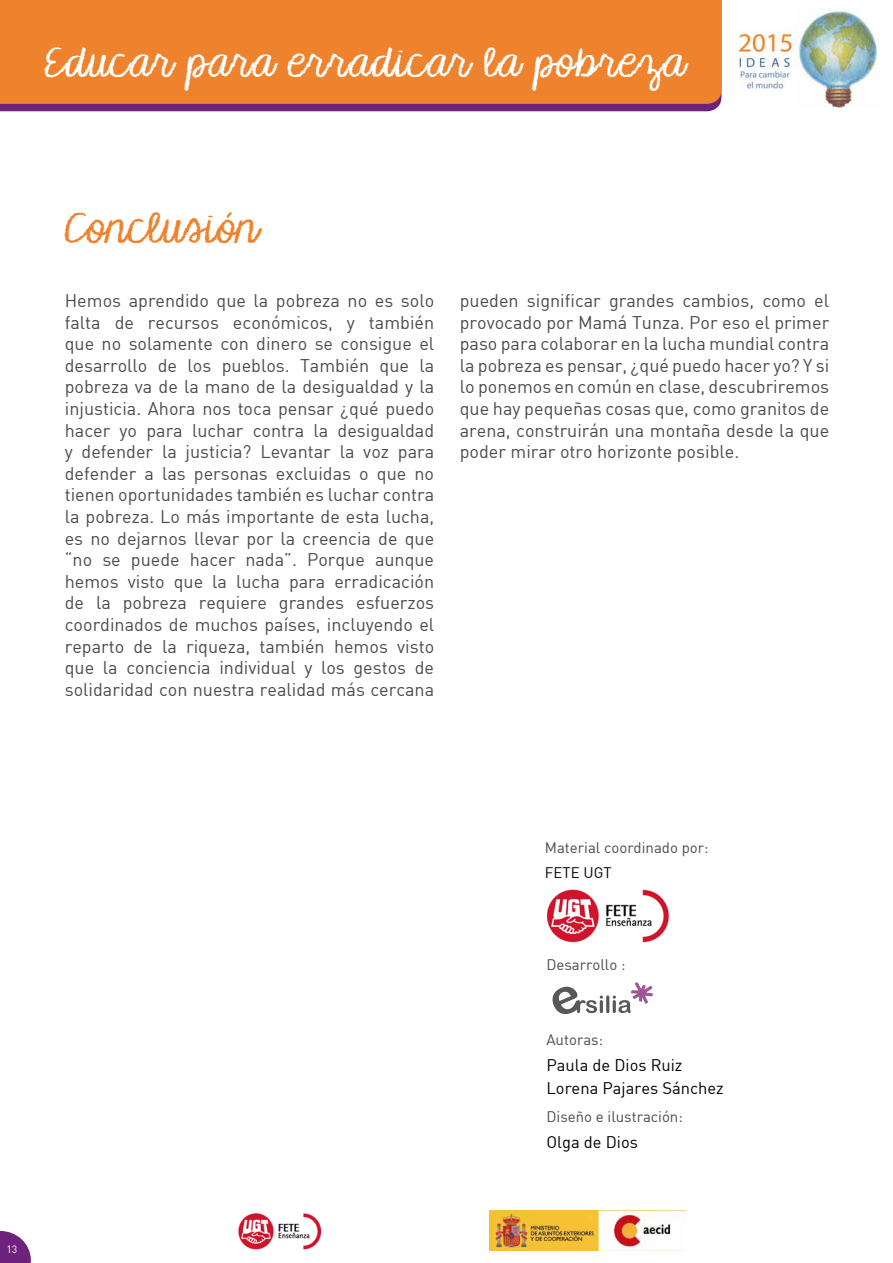
<style>
.page{position:relative;width:893px;height:1263px;background:#fff}
.page>*{position:absolute;margin:0;border:0;box-sizing:border-box;transform-origin:0 0}
.t1{font:40.5px "KG Makes You Stronger";letter-spacing:.03em;color:#ef822c}
.t2{font:39px "KG Makes You Stronger";letter-spacing:.04em;color:#fff}
.t3{font:18px/21.6px "DIN";color:#4b4b4d;text-align:justify}
.t4{font:16.5px/23.2px "DIN";color:#000}
.t5{font:15px "DIN";color:#4b4b4d}
.t6{font:15px "DIN";color:#000}
.t7{font:10.5px "DIN";color:#fff}
</style>
<div class="page">
<div style="left:0;top:104px;width:720px;height:7px;background:#6e217d"></div>
<div style="left:0;top:0;width:721px;height:104px;background:#ef822c"></div>
<img style="left:489px;top:1211px;width:196px;height:40px">
<img style="left:238px;top:1213px;width:84px;height:37px">
<svg style="left:0;top:1231px;width:31px;height:32px"></svg>
<img style="left:799px;top:11px;width:78px;height:97px">
<img style="left:738px;top:31px;width:54px;height:58px">
<img style="left:547px;top:889px;width:123px;height:54px">
<svg style="left:552px;top:982px;width:101px;height:32px"></svg>
<h2 class="t2" style="left:44px;top:39px;width:641px">Educar para erradicar la pobreza</h2>
<h1 class="t1" style="left:64px;top:204px;width:195px">Conclusión</h1>
<p class="t3" style="left:65px;top:289px;width:371px">Hemos aprendido que la pobreza no es solo falta de recursos económicos, y también que no solamente con dinero se consigue el desarrollo de los pueblos. También que la pobreza va de la mano de la desigualdad y la injusticia. Ahora nos toca pensar ¿qué puedo hacer yo para luchar contra la desigualdad y defender la justicia? Levantar la voz para defender a las personas excluidas o que no tienen oportunidades también es luchar contra la pobreza. Lo más importante de esta lucha, es no dejarnos llevar por la creencia de que “no se puede hacer nada”. Porque aunque hemos visto que la lucha para erradicación de la pobreza requiere grandes esfuerzos coordinados de muchos países, incluyendo el reparto de la riqueza, también hemos visto que la conciencia individual y los gestos de solidaridad con nuestra realidad más cercana</p>
<p class="t3" style="left:460px;top:289px;width:371px">pueden significar grandes cambios, como el provocado por Mamá Tunza. Por eso el primer paso para colaborar en la lucha mundial contra la pobreza es pensar, ¿qué puedo hacer yo? Y si lo ponemos en común en clase, descubriremos que hay pequeñas cosas que, como granitos de arena, construirán una montaña desde la que poder mirar otro horizonte posible.</p>
<p class="t7" style="left:6px;top:1242px;width:12px">13</p>
<p class="t5" style="left:545px;top:838px;width:165px">Material coordinado por:</p>
<p class="t6" style="left:545px;top:863px;width:68px">FETE UGT</p>
<p class="t5" style="left:546px;top:955px;width:81px">Desarrollo :</p>
<p class="t5" style="left:546px;top:1030px;width:58px">Autoras:</p>
<p class="t4" style="left:546px;top:1053px;width:179px">Paula de Dios Ruiz<br>Lorena Pajares Sánchez</p>
<p class="t5" style="left:546px;top:1107px;width:138px">Diseño e ilustración:</p>
<p class="t4" style="left:546px;top:1130px;width:93px">Olga de Dios</p>
</div>
